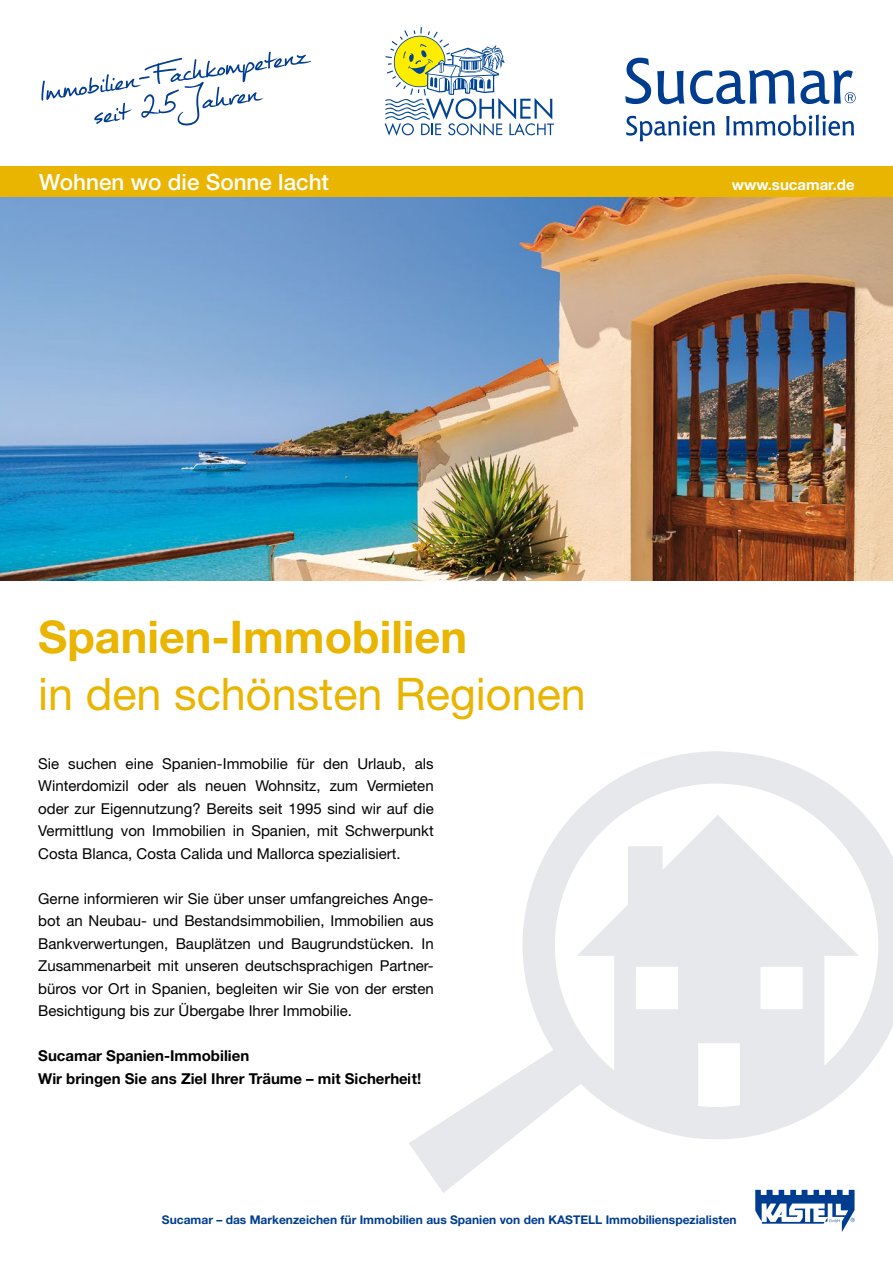
<style>
.page{position:relative;width:893px;height:1263px;background:#fff}
.page>*{position:absolute;margin:0;border:0;box-sizing:border-box;transform-origin:0 0}
.t1{font:45px "Helvetica Neue LT Std";color:#e9b500}
.t2{font:700 45px "Helvetica Neue LT Std";color:#e9b500}
.t3{font:500 22.5px "Helvetica Neue LT Std";color:#fff}
.t4{font:15px/22.5px "Helvetica Neue LT Std";color:#000;text-align:justify}
.t5{font:700 15px/22.5px "Helvetica Neue LT Std";color:#000}
.t6{font:700 15px "Helvetica Neue LT Std";color:#fff}
.t7{font:700 12px "Helvetica Neue LT Std";color:#003d90}
</style>
<div class="page">
<div style="left:0;top:166px;width:893px;height:32px;background:#e9b500"></div>
<img style="left:0;top:198px;width:893px;height:382px">
<svg style="left:755px;top:1193px;width:100px;height:39px"></svg>
<svg style="left:41px;top:52px;width:270px;height:73px"></svg>
<svg style="left:409px;top:751px;width:484px;height:442px"></svg>
<svg style="left:385px;top:27px;width:169px;height:109px"></svg>
<svg style="left:625px;top:58px;width:26px;height:46px"></svg>
<svg style="left:657px;top:71px;width:27px;height:33px"></svg>
<svg style="left:626px;top:116px;width:89px;height:25px"></svg>
<svg style="left:726px;top:114px;width:128px;height:22px"></svg>
<svg style="left:690px;top:70px;width:166px;height:34px"></svg>
<h2 class="t3" style="left:39px;top:168px;width:292px">Wohnen wo die Sonne lacht</h2>
<p class="t6" style="left:732px;top:175px;width:124px">www.sucamar.de</p>
<h1 class="t2" style="left:38px;top:609px;width:430px">Spanien-Immobilien</h1>
<h1 class="t1" style="left:38px;top:667px;width:549px">in den schönsten Regionen</h1>
<p class="t4" style="left:38px;top:752px;width:397px">Sie suchen eine Spanien-Immobilie für den Urlaub, als Winterdomizil oder als neuen Wohnsitz, zum Vermieten oder zur Eigennutzung? Bereits seit 1995 sind wir auf die Vermittlung von Immobilien in Spanien, mit Schwerpunkt Costa Blanca, Costa Calida und Mallorca spezialisiert.</p>
<p class="t4" style="left:38px;top:887px;width:397px">Gerne informieren wir Sie über unser umfangreiches Ange&shy;bot an Neubau- und Bestandsimmobilien, Immobilien aus Bankverwertungen, Bauplätzen und Baugrundstücken. In Zusammenarbeit mit unseren deutschsprachigen Partner&shy;büros vor Ort in Spanien, begleiten wir Sie von der ersten Besichtigung bis zur Übergabe Ihrer Immobilie.</p>
<p class="t5" style="left:38px;top:1044px;width:384px">Sucamar Spanien-Immobilien<br>Wir bringen Sie ans Ziel Ihrer Träume – mit Sicherheit!</p>
<p class="t7" style="left:162px;top:1212px;width:576px">Sucamar – das Markenzeichen für Immobilien aus Spanien von den KASTELL Immobilienspezialisten</p>
</div>
